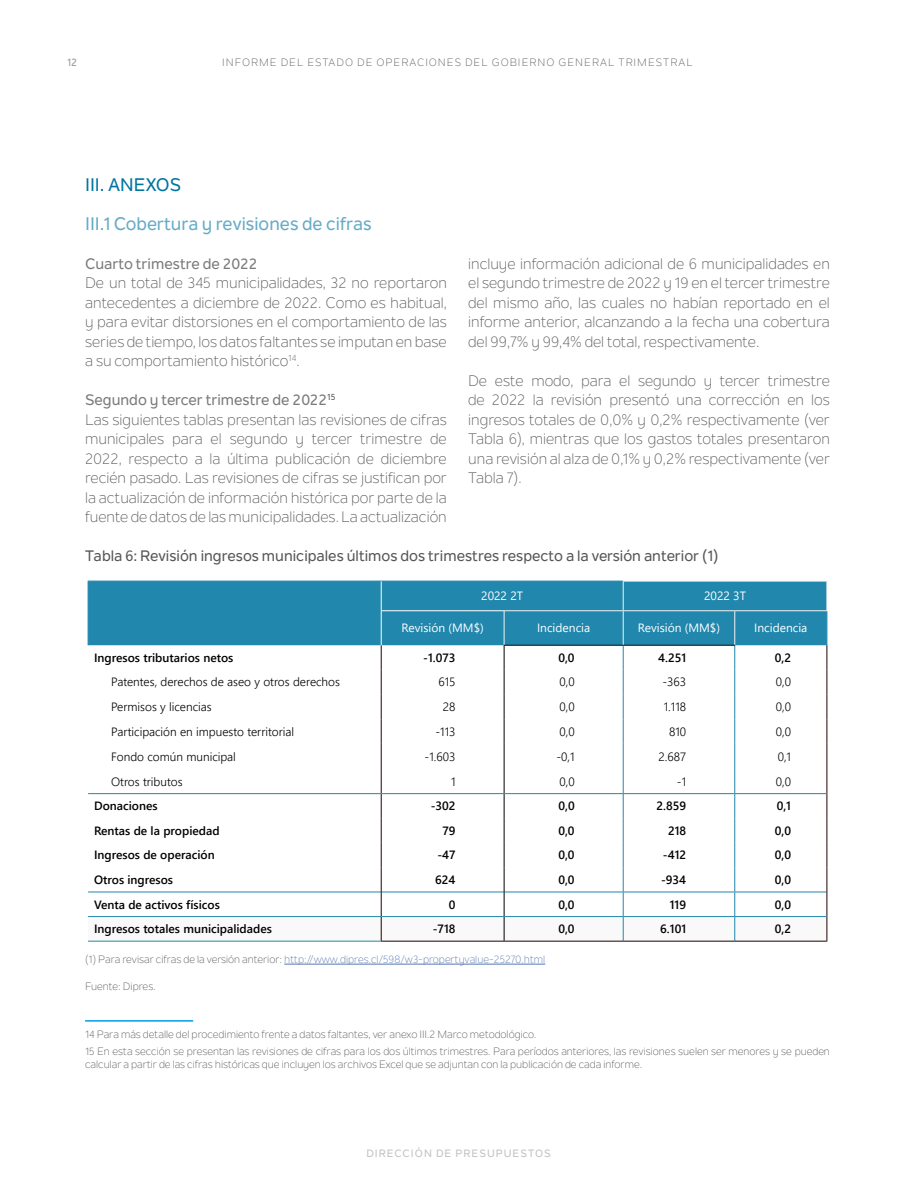
<style>
.page{position:relative;width:915px;height:1191px;background:#fff}
.page>*{position:absolute;margin:0;border:0;box-sizing:border-box;transform-origin:0 0}
.t1{font:500 18px "Nolan Next";color:#66acc6}
.t2{font:500 18px "Nolan Next";color:#0075a1}
.t3{font:15px/19.5px "Nolan Next";color:#575756;text-align:justify}
.t4{font:500 15px "Nolan Next";color:#575756}
.t5{font:500 15px "Nolan Next";color:#7c7b7b}
.t6{font:600 12px "Segoe UI";color:#000}
.t7{font:300 12px "Segoe UI";color:#000}
.t8{font:12px "Segoe UI";color:#fff}
.t9{font:10.5px/17px "Nolan Next";color:#575756}
.t10{font:10.5px "Nolan Next";color:#5576af}
.t11{font:10.5px "Nolan Next";letter-spacing:.1em;color:#575756}
.t12{font:500 10.5px "Nolan Next";letter-spacing:.1em;color:#c2c2c2}
.t13{font:500 10.5px "Nolan Next";color:#999898}
.s1{font-weight:500;color:#7c7b7b}
.s2{color:#575756}
</style>
<div class="page">
<hr style="left:85px;top:1020px;width:108px;height:1px;background:#009fe3">
<hr style="left:284px;top:963px;width:261px;height:1px;background:#5576af">
<div style="left:89px;top:582px;width:737px;height:63px;background:#2187ad"></div>
<hr style="left:88px;top:581px;width:1px;height:30px;background:#2187ad">
<hr style="left:88px;top:611px;width:1px;height:34px;background:#2187ad">
<hr style="left:503px;top:610px;width:119px;height:1px;background:#f2f2f2">
<hr style="left:503px;top:611px;width:1px;height:34px;background:#f2f2f2">
<hr style="left:622px;top:611px;width:1px;height:34px;background:#f2f2f2">
<hr style="left:734px;top:611px;width:1px;height:34px;background:#f2f2f2">
<hr style="left:381px;top:610px;width:122px;height:1px;background:#fff">
<hr style="left:88px;top:581px;width:293px;height:1px;background:#2187ad">
<hr style="left:381px;top:581px;width:123px;height:1px;background:#2187ad">
<hr style="left:504px;top:581px;width:118px;height:1px;background:#2187ad">
<hr style="left:826px;top:611px;width:1px;height:34px;background:#2187ad">
<svg style="left:381px;top:581px;width:1px;height:29px"></svg>
<hr style="left:381px;top:611px;width:1px;height:34px;background:#fff">
<hr style="left:622px;top:581px;width:112px;height:1px;background:#f2f2f2">
<svg style="left:622px;top:581px;width:1px;height:29px"></svg>
<hr style="left:734px;top:581px;width:93px;height:1px;background:#f2f2f2">
<svg style="left:826px;top:581px;width:1px;height:29px"></svg>
<hr style="left:622px;top:610px;width:112px;height:1px;background:#f2f2f2">
<hr style="left:734px;top:610px;width:93px;height:1px;background:#f2f2f2">
<svg style="left:88px;top:645px;width:739px;height:296px"></svg>
<hr style="left:88px;top:793px;width:293px;height:1px;background:#2187ad">
<hr style="left:381px;top:793px;width:123px;height:1px;background:#2187ad">
<hr style="left:504px;top:793px;width:119px;height:1px;background:#2187ad">
<hr style="left:623px;top:793px;width:111px;height:1px;background:#2187ad">
<hr style="left:734px;top:793px;width:92px;height:1px;background:#2187ad">
<hr style="left:88px;top:916px;width:293px;height:1px;background:#2187ad">
<hr style="left:381px;top:916px;width:123px;height:1px;background:#2187ad">
<hr style="left:504px;top:916px;width:119px;height:1px;background:#2187ad">
<hr style="left:623px;top:916px;width:111px;height:1px;background:#2187ad">
<hr style="left:734px;top:916px;width:92px;height:1px;background:#2187ad">
<hr style="left:88px;top:940px;width:293px;height:1px;background:#2187ad">
<p class="t13" style="left:67px;top:56px;width:12px">12</p>
<p class="t11" style="left:222px;top:56px;width:472px">INFORME DEL ESTADO DE OPERACIONES DEL GOBIERNO GENERAL TRIMESTRAL</p>
<p class="t2" style="left:85px;top:173px;width:97px">III. ANEXOS</p>
<p class="t1" style="left:85px;top:212px;width:288px">III.1 Cobertura y revisiones de cifras</p>
<p class="t5" style="left:85px;top:254px;width:174px">Cuarto trimestre de 2022</p>
<p class="t3" style="left:85px;top:273px;width:363px">De un total de 345 municipalidades, 32 no reportaron antecedentes a diciembre de 2022. Como es habitual, y para evitar distorsiones en el comportamiento de las series de tiempo, los datos faltantes se imputan en base a su comportamiento histórico<sup>14</sup>.</p>
<p class="t3" style="left:85px;top:390px;width:363px;text-align:left"><span class="s1">Segundo y tercer trimestre de 2022</span><sup>15<br></sup>Las siguientes tablas presentan las revisiones de cifras municipales para el segundo y tercer trimestre de 2022, respecto a la última publicación de diciembre recién pasado. Las revisiones de cifras se justifican por la actualización de información histórica por parte de la fuente de datos de las municipalidades. La actualización</p>
<p class="t3" style="left:468px;top:254px;width:363px">incluye información adicional de 6 municipalidades en el segundo trimestre de 2022 y 19 en el tercer trimestre del mismo año, las cuales no habían reportado en el informe anterior, alcanzando a la fecha una cobertura del 99,7% y 99,4% del total, respectivamente.</p>
<p class="t3" style="left:468px;top:371px;width:363px">De este modo, para el segundo y tercer trimestre de 2022 la revisión presentó una corrección en los ingresos totales de 0,0% y 0,2% respectivamente (ver Tabla 6), mientras que los gastos totales presentaron una revisión al alza de 0,1% y 0,2% respectivamente (ver Tabla 7).</p>
<p class="t4" style="left:85px;top:547px;width:634px">Tabla 6: Revisión ingresos municipales últimos dos trimestres respecto a la versión anterior (1)</p>
<p class="t8" style="left:481px;top:584px;width:43px">2022 2T</p>
<p class="t8" style="left:703px;top:584px;width:43px">2022 3T</p>
<p class="t8" style="left:401px;top:617px;width:84px">Revisión (MM$)</p>
<p class="t8" style="left:537px;top:617px;width:55px">Incidencia</p>
<p class="t8" style="left:637px;top:617px;width:84px">Revisión (MM$)</p>
<p class="t8" style="left:754px;top:617px;width:55px">Incidencia</p>
<p class="t6" style="left:94px;top:646px;width:141px">Ingresos tributarios netos</p>
<p class="t6" style="left:423px;top:646px;width:34px">-1.073</p>
<p class="t6" style="left:558px;top:646px;width:18px">0,0</p>
<p class="t6" style="left:658px;top:646px;width:29px">4.251</p>
<p class="t6" style="left:774px;top:646px;width:18px">0,2</p>
<p class="t7" style="left:111px;top:671px;width:230px">Patentes, derechos de aseo y otros derechos</p>
<p class="t7" style="left:438px;top:671px;width:19px">615</p>
<p class="t7" style="left:559px;top:671px;width:17px">0,0</p>
<p class="t7" style="left:662px;top:671px;width:25px">-363</p>
<p class="t7" style="left:775px;top:671px;width:17px">0,0</p>
<p class="t7" style="left:111px;top:695px;width:102px">Permisos y licencias</p>
<p class="t7" style="left:443px;top:695px;width:14px">28</p>
<p class="t7" style="left:559px;top:695px;width:17px">0,0</p>
<p class="t7" style="left:663px;top:695px;width:24px">1.118</p>
<p class="t7" style="left:775px;top:695px;width:17px">0,0</p>
<p class="t7" style="left:111px;top:720px;width:184px">Participación en impuesto territorial</p>
<p class="t7" style="left:435px;top:720px;width:22px">-113</p>
<p class="t7" style="left:559px;top:720px;width:17px">0,0</p>
<p class="t7" style="left:668px;top:720px;width:19px">810</p>
<p class="t7" style="left:775px;top:720px;width:17px">0,0</p>
<p class="t7" style="left:111px;top:745px;width:126px">Fondo común municipal</p>
<p class="t7" style="left:424px;top:745px;width:32px">-1.603</p>
<p class="t7" style="left:556px;top:745px;width:20px">-0,1</p>
<p class="t7" style="left:658px;top:745px;width:29px">2.687</p>
<p class="t7" style="left:777px;top:745px;width:15px">0,1</p>
<p class="t7" style="left:111px;top:770px;width:73px">Otros tributos</p>
<p class="t7" style="left:451px;top:770px;width:6px">1</p>
<p class="t7" style="left:559px;top:770px;width:17px">0,0</p>
<p class="t7" style="left:676px;top:770px;width:11px">-1</p>
<p class="t7" style="left:775px;top:770px;width:17px">0,0</p>
<p class="t6" style="left:94px;top:794px;width:65px">Donaciones</p>
<p class="t6" style="left:430px;top:794px;width:26px">-302</p>
<p class="t6" style="left:558px;top:794px;width:18px">0,0</p>
<p class="t6" style="left:656px;top:794px;width:31px">2.859</p>
<p class="t6" style="left:776px;top:794px;width:16px">0,1</p>
<p class="t6" style="left:94px;top:819px;width:127px">Rentas de la propiedad</p>
<p class="t6" style="left:442px;top:819px;width:15px">79</p>
<p class="t6" style="left:558px;top:819px;width:18px">0,0</p>
<p class="t6" style="left:667px;top:819px;width:20px">218</p>
<p class="t6" style="left:774px;top:819px;width:18px">0,0</p>
<p class="t6" style="left:94px;top:844px;width:122px">Ingresos de operación</p>
<p class="t6" style="left:437px;top:844px;width:20px">-47</p>
<p class="t6" style="left:558px;top:844px;width:18px">0,0</p>
<p class="t6" style="left:662px;top:844px;width:25px">-412</p>
<p class="t6" style="left:774px;top:844px;width:18px">0,0</p>
<p class="t6" style="left:94px;top:868px;width:80px">Otros ingresos</p>
<p class="t6" style="left:435px;top:868px;width:22px">624</p>
<p class="t6" style="left:558px;top:868px;width:18px">0,0</p>
<p class="t6" style="left:660px;top:868px;width:27px">-934</p>
<p class="t6" style="left:774px;top:868px;width:18px">0,0</p>
<p class="t6" style="left:94px;top:893px;width:127px">Venta de activos físicos</p>
<p class="t6" style="left:448px;top:893px;width:8px">0</p>
<p class="t6" style="left:558px;top:893px;width:18px">0,0</p>
<p class="t6" style="left:669px;top:893px;width:18px">119</p>
<p class="t6" style="left:774px;top:893px;width:18px">0,0</p>
<p class="t6" style="left:94px;top:917px;width:179px">Ingresos totales municipalidades</p>
<p class="t6" style="left:432px;top:917px;width:24px">-718</p>
<p class="t6" style="left:558px;top:917px;width:18px">0,0</p>
<p class="t6" style="left:660px;top:917px;width:27px">6.101</p>
<p class="t6" style="left:774px;top:917px;width:18px">0,2</p>
<p class="t10" style="left:85px;top:952px;width:461px"><span class="s2">(1) Para revisar cifras de la versión anterior:</span> http://www.dipres.cl/598/w3-propertyvalue-25270.html</p>
<p class="t9" style="left:85px;top:977px;width:72px">Fuente: Dipres.</p>
<p class="t9" style="left:85px;top:1025px;width:746px">14 Para más detalle del procedimiento frente a datos faltantes, ver anexo III.2 Marco metodológico.<br>15 En esta sección se presentan las revisiones de cifras para los dos últimos trimestres. Para períodos anteriores, las revisiones suelen ser menores y se pueden</p>
<p class="t9" style="left:85px;top:1056px;width:558px">calcular a partir de las cifras históricas que incluyen los archivos Excel que se adjuntan con la publicación de cada informe.</p>
<p class="t12" style="left:366px;top:1147px;width:186px">DIRECCIÓN DE PRESUPUESTOS</p>
</div>
